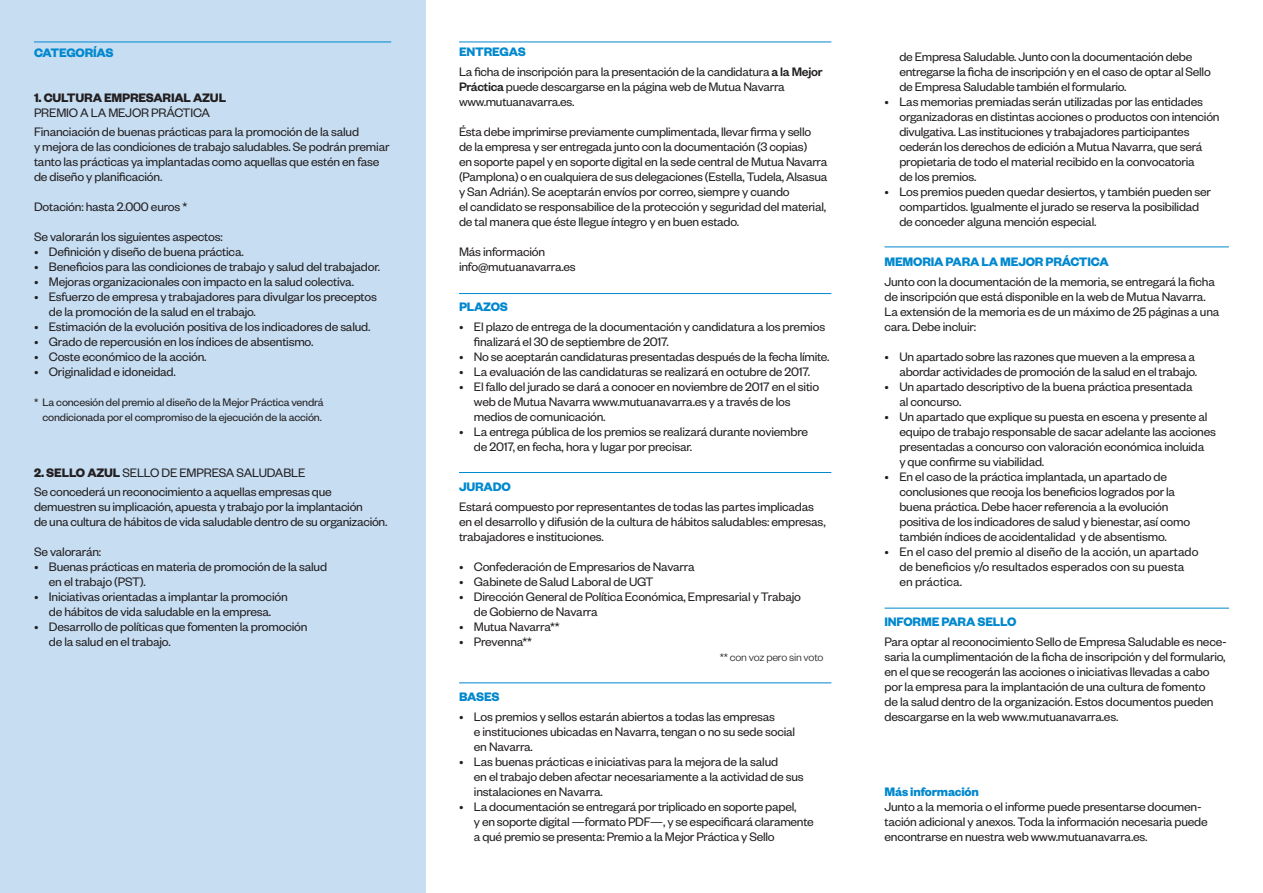
<style>
.page{position:relative;width:1263px;height:893px;background:#fff}
.page>*{position:absolute;margin:0;border:0;box-sizing:border-box;transform-origin:0 0}
.t1{font:13.5px/15px "Founders Grotesk";letter-spacing:-.015em;color:#231f20}
.t2{font:700 13.5px "Founders Grotesk";letter-spacing:-.015em;color:#0088ce}
.t3{font:700 13.5px "Founders Grotesk";letter-spacing:-.015em;color:#231f20}
.t4{font:12px/15px "Founders Grotesk";letter-spacing:-.015em;color:#231f20;text-align:center}
.t5{font:300 12px "Founders Grotesk";letter-spacing:-.015em;color:#231f20}
.s1{font-weight:700}
.s2{font-weight:700;color:#0088ce}
.s3{font-weight:500}
</style>
<div class="page">
<div style="left:0;top:0;width:425px;height:893px;background:#c6ddf2"></div>
<hr style="left:459px;top:293px;width:372px;height:1px;background:#0088ce">
<hr style="left:459px;top:42px;width:372px;height:1px;background:#0088ce">
<hr style="left:34px;top:42px;width:357px;height:1px;background:#0088ce">
<hr style="left:459px;top:472px;width:372px;height:1px;background:#0088ce">
<hr style="left:459px;top:683px;width:372px;height:1px;background:#0088ce">
<hr style="left:884px;top:608px;width:345px;height:1px;background:#0088ce">
<hr style="left:884px;top:247px;width:345px;height:1px;background:#0088ce">
<p class="t2" style="left:34px;top:44px;width:81px">CATEGORÍAS</p>
<p class="t3" style="left:34px;top:89px;width:194px">1. CULTURA EMPRESARIAL AZUL</p>
<p class="t1" style="left:34px;top:102px;width:327px;line-height:19.5px">PREMIO A LA MEJOR PRÁCTICA<br>Financiación de buenas prácticas para la promoción de la salud</p>
<p class="t1" style="left:34px;top:139px;width:357px">y mejora de las condiciones de trabajo saludables. Se podrán premiar tanto las prácticas ya implantadas como aquellas que estén en fase de diseño y planificación.</p>
<p class="t1" style="left:34px;top:199px;width:155px">Dotación: hasta 2.000 euros *</p>
<p class="t1" style="left:34px;top:229px;width:190px">Se valorarán los siguientes aspectos:</p>
<p class="t1" style="left:34px;top:244px;width:211px">• Definición y diseño de buena práctica.</p>
<p class="t1" style="left:34px;top:259px;width:348px">• Beneficios para las condiciones de trabajo y salud del trabajador.</p>
<p class="t1" style="left:34px;top:274px;width:322px">• Mejoras organizacionales con impacto en la salud colectiva.</p>
<p class="t1" style="left:49px;top:289px;width:329px;text-indent:-15px">• Esfuerzo de empresa y trabajadores para divulgar los preceptos de la promoción de la salud en el trabajo.</p>
<p class="t1" style="left:34px;top:319px;width:338px">• Estimación de la evolución positiva de los indicadores de salud.</p>
<p class="t1" style="left:34px;top:334px;width:281px">• Grado de repercusión en los índices de absentismo.</p>
<p class="t1" style="left:34px;top:349px;width:174px">• Coste económico de la acción.</p>
<p class="t1" style="left:34px;top:363px;width:143px">• Originalidad e idoneidad.</p>
<p class="t4" style="left:34px;top:394px;width:291px">* La concesión del premio al diseño de la Mejor Práctica vendrá condicionada por el compromiso de la ejecución de la acción.</p>
<p class="t1" style="left:34px;top:462px;width:299px;line-height:19.5px"><span class="s1">2. SELLO AZUL</span> SELLO DE EMPRESA SALUDABLE<br>Se concederá un reconocimiento a aquellas empresas que</p>
<p class="t1" style="left:34px;top:499px;width:355px">demuestren su implicación, apuesta y trabajo por la implantación<br>de una cultura de hábitos de vida saludable dentro de su organización.</p>
<p class="t1" style="left:34px;top:544px;width:69px">Se valorarán:</p>
<p class="t1" style="left:49px;top:559px;width:280px;text-indent:-15px">• Buenas prácticas en materia de promoción de la salud en el trabajo (PST).</p>
<p class="t1" style="left:34px;top:589px;width:255px;text-align:center">• Iniciativas orientadas a implantar la promoción de hábitos de vida saludable en la empresa.</p>
<p class="t1" style="left:49px;top:619px;width:260px;text-indent:-15px">• Desarrollo de políticas que fomenten la promoción de la salud en el trabajo.</p>
<p class="t1" style="left:459px;top:42px;width:365px;line-height:19.5px"><span class="s2">ENTREGAS<br></span>La ficha de inscripción para la presentación de la candidatura <span class="s3">a la Mejor</span></p>
<p class="t1" style="left:459px;top:79px;width:327px"><span class="s3">Práctica</span> puede descargarse en la página web de Mutua Navarra www.mutuanavarra.es.</p>
<p class="t1" style="left:459px;top:123px;width:370px">Ésta debe imprimirse previamente cumplimentada, llevar firma y sello de la empresa y ser entregada junto con la documentación (3 copias)<br>en soporte papel y en soporte digital en la sede central de Mutua Navarra (Pamplona) o en cualquiera de sus delegaciones (Estella, Tudela, Alsasua y San Adrián). Se aceptarán envíos por correo, siempre y cuando<br>el candidato se responsabilice de la protección y seguridad del material, de tal manera que éste llegue íntegro y en buen estado.</p>
<p class="t1" style="left:459px;top:243px;width:118px">Más información info@mutuanavarra.es</p>
<p class="t2" style="left:459px;top:299px;width:17px">Plazos</p>
<p class="t1" style="left:474px;top:318px;width:353px;text-indent:-15px">• El plazo de entrega de la documentación y candidatura a los premios finalizará el 30 de septiembre de 2017.</p>
<p class="t1" style="left:459px;top:348px;width:372px">• No se aceptarán candidaturas presentadas después de la fecha límite.</p>
<p class="t1" style="left:459px;top:363px;width:353px">• La evaluación de las candidaturas se realizará en octubre de 2017.</p>
<p class="t1" style="left:474px;top:378px;width:347px;text-indent:-15px">• El fallo del jurado se dará a conocer en noviembre de 2017 en el sitio web de Mutua Navarra www.mutuanavarra.es y a través de los medios de comunicación.</p>
<p class="t1" style="left:474px;top:423px;width:336px;text-indent:-15px">• La entrega pública de los premios se realizará durante noviembre de 2017, en fecha, hora y lugar por precisar.</p>
<p class="t2" style="left:459px;top:479px;width:53px">JURADO</p>
<p class="t1" style="left:459px;top:498px;width:368px">Estará compuesto por representantes de todas las partes implicadas en el desarrollo y difusión de la cultura de hábitos saludables: empresas, trabajadores e instituciones.</p>
<p class="t1" style="left:459px;top:558px;width:237px">• Confederación de Empresarios de Navarra</p>
<p class="t1" style="left:459px;top:573px;width:196px">• Gabinete de Salud Laboral de UGT</p>
<p class="t1" style="left:474px;top:588px;width:329px;text-indent:-15px">• Dirección General de Política Económica, Empresarial y Trabajo de Gobierno de Navarra</p>
<p class="t1" style="left:459px;top:618px;width:102px">• Mutua Navarra**</p>
<p class="t1" style="left:459px;top:633px;width:75px">• Prevenna**</p>
<p class="t5" style="left:720px;top:650px;width:105px">** con voz pero sin voto</p>
<p class="t2" style="left:459px;top:688px;width:42px">BASES</p>
<p class="t1" style="left:474px;top:708px;width:323px;text-indent:-15px">• Los premios y sellos estarán abiertos a todas las empresas<br>e instituciones ubicadas en Navarra, tengan o no su sede social en Navarra.</p>
<p class="t1" style="left:474px;top:753px;width:331px;text-indent:-15px">• Las buenas prácticas e iniciativas para la mejora de la salud<br>en el trabajo deben afectar necesariamente a la actividad de sus instalaciones en Navarra.</p>
<p class="t1" style="left:474px;top:798px;width:341px;text-indent:-15px">• La documentación se entregará por triplicado en soporte papel,<br>y en soporte digital —formato PDF—, y se especificará claramente a qué premio se presenta: Premio a la Mejor Práctica y Sello</p>
<p class="t1" style="left:899px;top:48px;width:313px">de Empresa Saludable. Junto con la documentación debe entregarse la ficha de inscripción y en el caso de optar al Sello de Empresa Saludable también el formulario.</p>
<p class="t1" style="left:899px;top:93px;width:322px;text-indent:-15px">• Las memorias premiadas serán utilizadas por las entidades organizadoras en distintas acciones o productos con intención divulgativa. Las instituciones y trabajadores participantes cederán los derechos de edición a Mutua Navarra, que será propietaria de todo el material recibido en la convocatoria<br>de los premios.</p>
<p class="t1" style="left:899px;top:183px;width:313px;text-indent:-15px">• Los premios pueden quedar desiertos, y también pueden ser compartidos. Igualmente el jurado se reserva la posibilidad de conceder alguna mención especial.</p>
<p class="t2" style="left:884px;top:253px;width:226px">MEMORIA PARA LA MEJOR PRÁCTICA</p>
<p class="t1" style="left:884px;top:273px;width:336px">Junto con la documentación de la memoria, se entregará la ficha de inscripción que está disponible en la web de Mutua Navarra.<br>La extensión de la memoria es de un máximo de 25 páginas a una cara. Debe incluir:</p>
<p class="t1" style="left:884px;top:348px;width:314px;text-align:right">• Un apartado sobre las razones que mueven a la empresa a abordar actividades de promoción de la salud en el trabajo.</p>
<p class="t1" style="left:899px;top:378px;width:295px;text-indent:-15px">• Un apartado descriptivo de la buena práctica presentada al concurso.</p>
<p class="t1" style="left:899px;top:408px;width:318px;text-indent:-15px">• Un apartado que explique su puesta en escena y presente al equipo de trabajo responsable de sacar adelante las acciones presentadas a concurso con valoración económica incluida<br>y que confirme su viabilidad.</p>
<p class="t1" style="left:899px;top:468px;width:292px;text-indent:-15px">• En el caso de la práctica implantada, un apartado de conclusiones que recoja los beneficios logrados por la buena práctica. Debe hacer referencia a la evolución positiva de los indicadores de salud y bienestar, así como también índices de accidentalidad y de absentismo.</p>
<p class="t1" style="left:899px;top:543px;width:301px;text-indent:-15px">• En el caso del premio al diseño de la acción, un apartado de beneficios y/o resultados esperados con su puesta en práctica.</p>
<p class="t2" style="left:884px;top:613px;width:133px">INFORME PARA SELLO</p>
<p class="t1" style="left:884px;top:633px;width:344px">Para optar al reconocimiento Sello de Empresa Saludable es nece&shy;saria la cumplimentación de la ficha de inscripción y del formulario, en el que se recogerán las acciones o iniciativas llevadas a cabo por la empresa para la implantación de una cultura de fomento<br>de la salud dentro de la organización. Estos documentos pueden descargarse en la web www.mutuanavarra.es.</p>
<p class="t2" style="left:884px;top:783px;width:96px">Más información</p>
<p class="t1" style="left:884px;top:798px;width:325px">Junto a la memoria o el informe puede presentarse documen&shy;tación adicional y anexos. Toda la información necesaria puede encontrarse en nuestra web www.mutuanavarra.es.</p>
</div>
